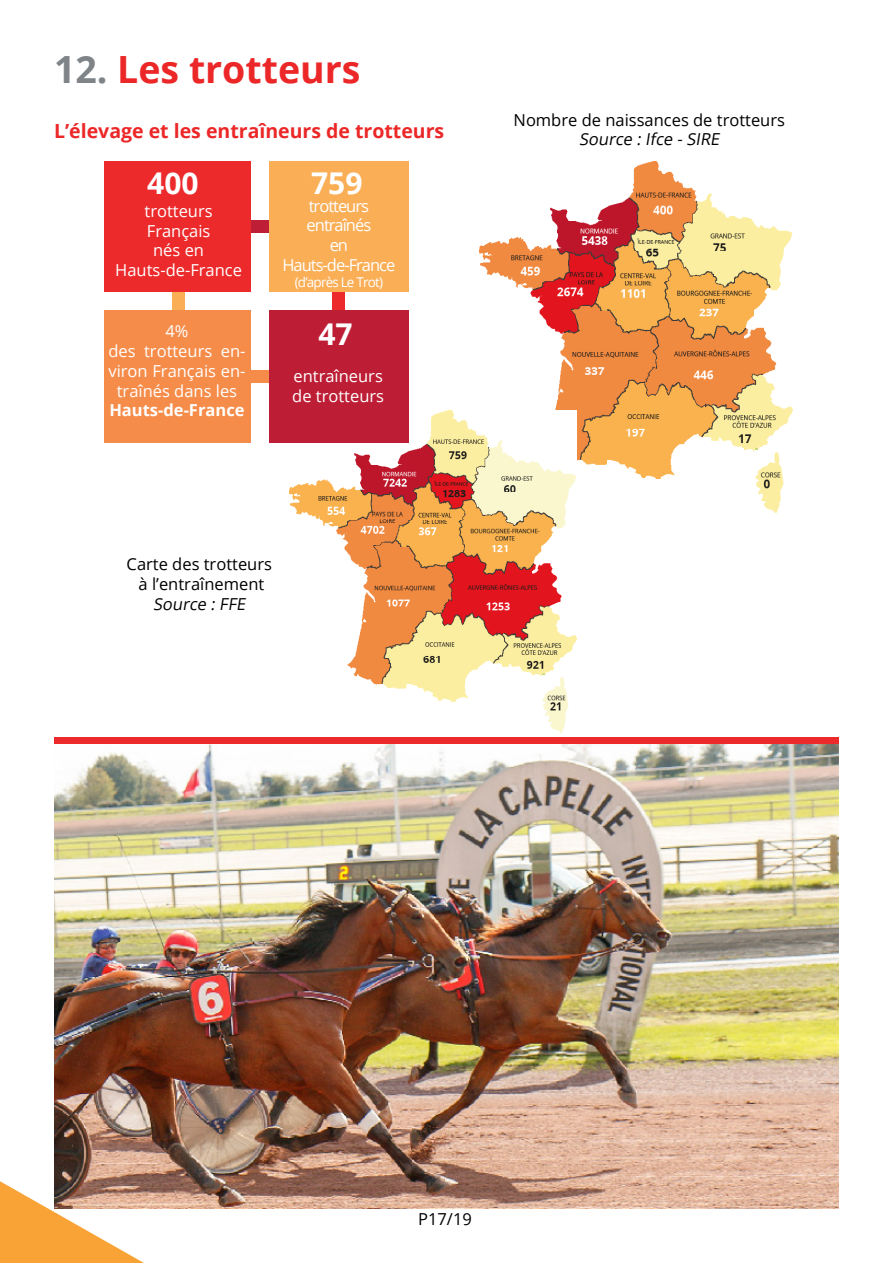
<style>
.page{position:relative;width:893px;height:1263px;background:#fff}
.page>*{position:absolute;margin:0;border:0;box-sizing:border-box;transform-origin:0 0}
.Style_de_paragraphe{font:700 37.5px "Open Sans";color:#ec2728}
.Style_de_paragraphe-2{font:700 30px "Open Sans";color:#fff}
.Style_de_paragraphe-3{font:700 19.5px "Open Sans";color:#ec2728}
.Style_de_paragraphe-4{font:16.5px/19.8px "Open Sans";color:#fff;text-align:center}
.Style_de_paragraphe-5{font:16.5px "Open Sans";color:#000}
.Style_de_paragraphe-6{font:16.5px "Open Sans";letter-spacing:-.06em;color:#fff}
.Style_de_paragraphe-7{font:italic 16.5px "Open Sans";color:#000}
.Style_de_paragraphe-8{font:700 16.5px "Open Sans";color:#fff}
.Style_de_paragraphe-9{font:13.5px "Open Sans";letter-spacing:-.06em;color:#fff}
.s1{color:#7f8488}
</style>
<div class="page">
<div style="left:54px;top:737px;width:785px;height:14px;background:#ec2a2b"></div>
<div style="left:121px;top:370px;width:281px;height:12px;background:#f68c49"></div>
<div style="left:121px;top:220px;width:281px;height:13px;background:#be1e36"></div>
<div style="left:332px;top:161px;width:13px;height:275px;background:#ec2a2b"></div>
<div style="left:172px;top:161px;width:13px;height:281px;background:#faae56"></div>
<img style="left:54px;top:744px;width:785px;height:465px">
<img style="left:480px;top:161px;width:312px;height:352px">
<img style="left:290px;top:411px;width:286px;height:321px">
<div style="left:104px;top:310px;width:147px;height:132px;background:#f68c49"></div>
<div style="left:104px;top:161px;width:147px;height:131px;background:#ec2a2b"></div>
<div style="left:269px;top:161px;width:139px;height:131px;background:#faae56"></div>
<div style="left:269px;top:310px;width:139px;height:132px;background:#be1e35"></div>
<svg style="left:0;top:1181px;width:144px;height:82px"></svg>
<p class="Style_de_paragraphe" style="left:54px;top:43px;width:308px"><span class="s1">12.</span> Les trotteurs</p>
<p class="Style_de_paragraphe-3" style="left:54px;top:118px;width:392px">L’élevage et les entraîneurs de trotteurs</p>
<p class="Style_de_paragraphe-2" style="left:147px;top:162px;width:53px">400</p>
<p class="Style_de_paragraphe-4" style="left:145px;top:200px;width:70px">trotteurs</p>
<p class="Style_de_paragraphe-4" style="left:147px;top:220px;width:65px">Français</p>
<p class="Style_de_paragraphe-4" style="left:153px;top:240px;width:52px">nés en</p>
<p class="Style_de_paragraphe-4" style="left:115px;top:260px;width:128px">Hauts-de-France</p>
<p class="Style_de_paragraphe-4" style="left:165px;top:321px;width:25px">4%</p>
<p class="Style_de_paragraphe-4" style="left:108px;top:341px;width:138px">des trotteurs en&shy;viron Français en&shy;traînés dans les</p>
<p class="Style_de_paragraphe-8" style="left:109px;top:399px;width:137px">Hauts-de-France</p>
<p class="Style_de_paragraphe-2" style="left:311px;top:162px;width:53px">759</p>
<p class="Style_de_paragraphe-6" style="left:309px;top:194px;width:62px">trotteurs</p>
<p class="Style_de_paragraphe-6" style="left:307px;top:214px;width:66px">entraînés</p>
<p class="Style_de_paragraphe-4" style="left:330px;top:235px;width:20px">en</p>
<p class="Style_de_paragraphe-6" style="left:282px;top:254px;width:114px">Hauts-de-France</p>
<p class="Style_de_paragraphe-9" style="left:295px;top:273px;width:90px">(d’après Le Trot)</p>
<p class="Style_de_paragraphe-2" style="left:318px;top:313px;width:36px">47</p>
<p class="Style_de_paragraphe-4" style="left:293px;top:365px;width:91px">entraîneurs</p>
<p class="Style_de_paragraphe-4" style="left:292px;top:385px;width:93px">de trotteurs</p>
<p class="Style_de_paragraphe-5" style="left:127px;top:553px;width:147px">Carte des trotteurs</p>
<p class="Style_de_paragraphe-5" style="left:139px;top:573px;width:127px">à l’entraînement</p>
<p class="Style_de_paragraphe-7" style="left:153px;top:593px;width:97px">Source :FFE</p>
<p class="Style_de_paragraphe-5" style="left:514px;top:108px;width:273px">Nombre de naissances de trotteurs</p>
<p class="Style_de_paragraphe-7" style="left:579px;top:128px;width:145px">Source :Ifce -SIRE</p>
<p class="Style_de_paragraphe-5" style="left:418px;top:1208px;width:55px">P17/19</p>
</div>
